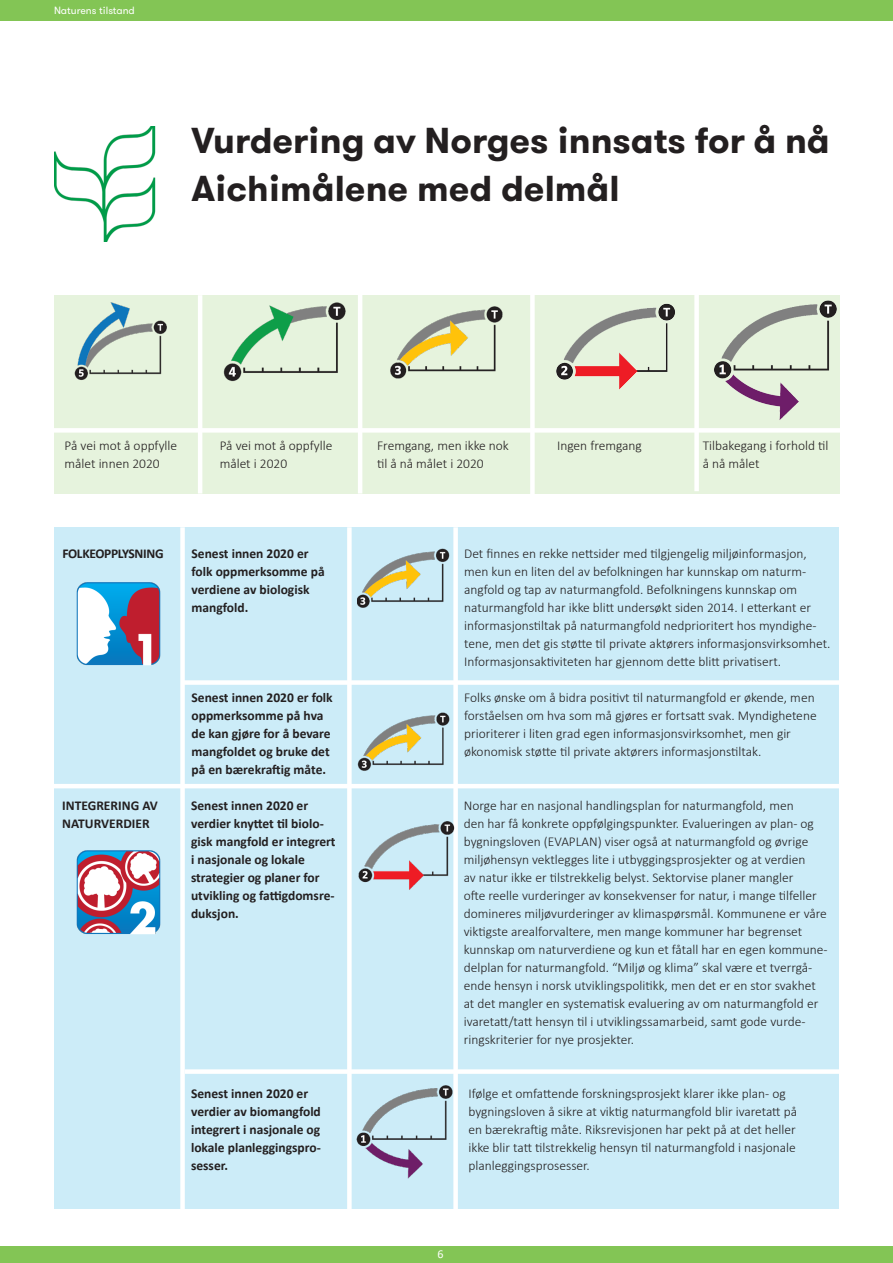
<style>
.page{position:relative;width:893px;height:1263px;background:#fff}
.page>*{position:absolute;margin:0;border:0;box-sizing:border-box;transform-origin:0 0}
.t1{font:700 36px/48px "GT Walsheim";color:#231f20}
.Tabell{font:300 13.5px/18px "Calibri";color:#231f20}
.Spalte_1{font:700 13.5px/18px "Calibri";color:#231f20}
.Tabell-2{font:700 13.5px/18px "Calibri";letter-spacing:-.005em;color:#231f20}
.Tabell-3{font:700 13.5px "Calibri";letter-spacing:-.025em;color:#231f20}
.t2{font:12px "Calibri";color:#fff}
.t3{font:10.5px "GT Walsheim";color:#fff}
</style>
<div class="page">
<div style="left:0;top:1246px;width:893px;height:17px;background:#83c555"></div>
<div style="left:0;top:0;width:893px;height:20px;background:#83c555"></div>
<div style="left:54px;top:527px;width:785px;height:681px;background:#ccecf8"></div>
<img style="left:356px;top:1085px;width:97px;height:93px">
<hr style="left:43px;top:784px;width:806px;height:4px;background:#fff">
<div style="left:183px;top:680px;width:666px;height:5px;background:#fff"></div>
<div style="left:180px;top:527px;width:5px;height:693px;background:#fff"></div>
<div style="left:347px;top:527px;width:5px;height:693px;background:#fff"></div>
<div style="left:453px;top:527px;width:5px;height:693px;background:#fff"></div>
<div style="left:185px;top:1069px;width:655px;height:5px;background:#fff"></div>
<img style="left:54px;top:126px;width:102px;height:116px">
<img style="left:76px;top:582px;width:85px;height:84px">
<img style="left:76px;top:850px;width:85px;height:85px">
<img style="left:358px;top:540px;width:96px;height:68px">
<img style="left:358px;top:699px;width:96px;height:73px">
<img style="left:358px;top:815px;width:97px;height:76px">
<div style="left:54px;top:295px;width:785px;height:198px;background:#e6f3dd"></div>
<img style="left:74px;top:302px;width:93px;height:78px">
<img style="left:556px;top:303px;width:119px;height:87px">
<img style="left:390px;top:306px;width:113px;height:73px">
<img style="left:714px;top:300px;width:123px;height:120px">
<img style="left:223px;top:302px;width:123px;height:80px">
<hr style="left:198px;top:295px;width:4px;height:198px;background:#fff">
<hr style="left:358px;top:290px;width:4px;height:203px;background:#fff">
<div style="left:530px;top:290px;width:5px;height:211px;background:#fff"></div>
<div style="left:694px;top:293px;width:5px;height:198px;background:#fff"></div>
<div style="left:50px;top:428px;width:807px;height:5px;background:#fff"></div>
<p class="t3" style="left:54px;top:4px;width:82px">Naturens tilstand</p>
<h1 class="t1" style="left:191px;top:117px;width:640px">Vurdering av Norges innsats for å nå<br>Aichimålene med delmål</h1>
<p class="Tabell" style="left:65px;top:436px;width:114px">På vei mot å oppfylle målet innen 2020</p>
<p class="Tabell" style="left:220px;top:436px;width:114px">På vei mot å oppfylle målet i 2020</p>
<p class="Tabell" style="left:377px;top:436px;width:133px">Fremgang, men ikke nok til å nå målet i 2020</p>
<p class="Tabell" style="left:557px;top:436px;width:86px">Ingen fremgang</p>
<p class="Tabell" style="left:703px;top:436px;width:127px">Tilbakegang i forhold til å nå målet</p>
<p class="Tabell-3" style="left:62px;top:544px;width:103px">FOLKEOPPLYSNING</p>
<p class="Spalte_1" style="left:191px;top:544px;width:135px">Senest innen 2020 er folk oppmerksomme på verdiene av biologisk mangfold.</p>
<p class="Tabell" style="left:464px;top:544px;width:368px">Det finnes en rekke nettsider med tilgjengelig miljøinformasjon, men kun en liten del av befolkningen har kunnskap om naturm&shy;angfold og tap av naturmangfold. Befolkningens kunnskap om naturmangfold har ikke blitt undersøkt siden 2014. I etterkant er informasjonstiltak på naturmangfold nedprioritert hos myndighe&shy;tene, men det gis støtte til private aktørers informasjonsvirksomhet.<br>Informasjonsaktiviteten har gjennom dette blitt privatisert.</p>
<p class="Spalte_1" style="left:191px;top:688px;width:143px">Senest innen 2020 er folk oppmerksomme på hva de kan gjøre for å bevare mangfoldet og bruke det på en bærekraftig måte.</p>
<p class="Tabell" style="left:464px;top:688px;width:354px">Folks ønske om å bidra positivt til naturmangfold er økende, men forståelsen om hva som må gjøres er fortsatt svak. Myndighetene prioriterer i liten grad egen informasjonsvirksomhet, men gir økonomisk støtte til private aktørers informasjonstiltak.</p>
<p class="Tabell-2" style="left:62px;top:796px;width:97px">INTEGRERING AV<br>NATURVERDIER</p>
<p class="Spalte_1" style="left:191px;top:796px;width:146px">Senest innen 2020 er verdier knyttet til biolo&shy;gisk mangfold er integrert i nasjonale og lokale strategier og planer for utvikling og fattigdomsre&shy;duksjon.</p>
<p class="Tabell" style="left:464px;top:796px;width:365px">Norge har en nasjonal handlingsplan for naturmangfold, men<br>den har få konkrete oppfølgingspunkter. Evalueringen av plan- og bygningsloven (EVAPLAN) viser også at naturmangfold og øvrige miljøhensyn vektlegges lite i utbyggingsprosjekter og at verdien<br>av natur ikke er tilstrekkelig belyst. Sektorvise planer mangler<br>ofte reelle vurderinger av konsekvenser for natur, i mange tilfeller domineres miljøvurderinger av klimaspørsmål. Kommunene er våre viktigste arealforvaltere, men mange kommuner har begrenset kunnskap om naturverdiene og kun et fåtall har en egen kommune&shy;delplan for naturmangfold. “Miljø og klima” skal være et tverrgå&shy;ende hensyn i norsk utviklingspolitikk, men det er en stor svakhet at det mangler en systematisk evaluering av om naturmangfold er ivaretatt/tatt hensyn til i utviklingssamarbeid, samt gode vurde&shy;ringskriterier for nye prosjekter.</p>
<p class="Spalte_1" style="left:191px;top:1084px;width:131px">Senest innen 2020 er verdier av biomangfold integrert i nasjonale og lokale planleggingspro&shy;sesser.</p>
<p class="Tabell" style="left:468px;top:1084px;width:330px">Ifølge et omfattende forskningsprosjekt klarer ikke plan- og bygningsloven å sikre at viktig naturmangfold blir ivaretatt på en bærekraftig måte. Riksrevisjonen har pekt på at det heller ikke blir tatt tilstrekkelig hensyn til naturmangfold i nasjonale planleggingsprosesser.</p>
<p class="t2" style="left:437px;top:1245px;width:8px">6</p>
</div>
